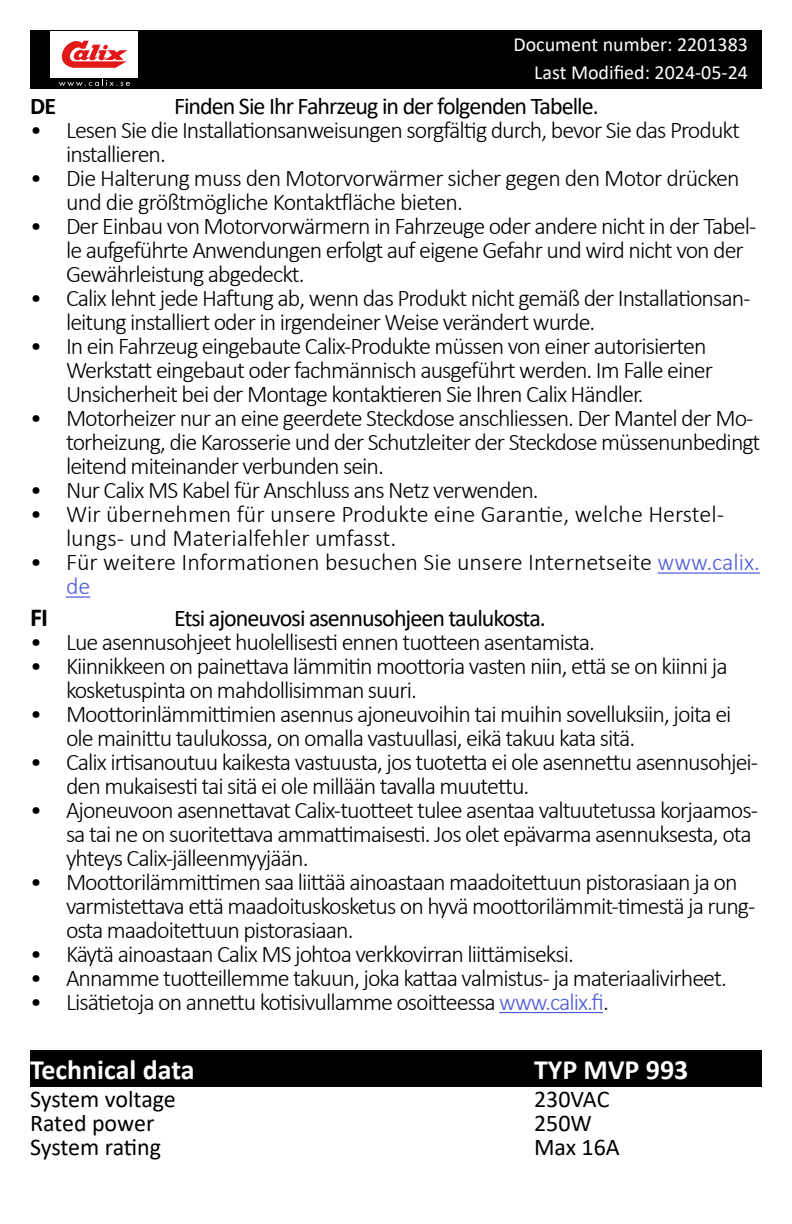
<style>
.page{position:relative;width:792px;height:1224px;background:#fff}
.page>*{position:absolute;margin:0;border:0;box-sizing:border-box;transform-origin:0 0}
.t1{font:700 28px "Calibri";color:#fff}
.t2{font:700 26px "Calibri";color:#000}
.t3{font:300 24px/24px "Calibri";letter-spacing:-.04em;color:#000}
.t4{font:300 24px/24px "Calibri";color:#000}
.t5{font:24px "Calibri";letter-spacing:-.04em;color:#000}
.t6{font:24px "Calibri";letter-spacing:-.01em;color:#000}
.t7{font:24px "Calibri";color:#000}
.t8{font:700 24px "Calibri";color:#000}
.t9{font:20px/28px "Calibri";color:#fff;text-align:right}
.s1{color:#4f5cd6}
</style>
<div class="page">
<div style="left:30px;top:30px;width:732px;height:58px;background:#000"></div>
<div style="left:51px;top:31px;width:87px;height:47px;background:#fff"></div>
<svg style="left:59px;top:79px;width:71px;height:7px"></svg>
<svg style="left:61px;top:41px;width:67px;height:27px"></svg>
<hr style="left:499px;top:1012px;width:104px;height:1px;background:#4f5cd6">
<div style="left:30px;top:1050px;width:732px;height:36px;background:#000"></div>
<hr style="left:658px;top:572px;width:102px;height:2px;background:#4f5cd6">
<hr style="left:66px;top:596px;width:24px;height:2px;background:#4f5cd6">
<p class="t9" style="left:513px;top:30px;width:236px">Document number: 2201383<br>Last Modified: 2024-05-24</p>
<p class="t8" style="left:30px;top:89px;width:28px">DE</p>
<p class="t5" style="left:174px;top:89px;width:426px">Finden Sie Ihr Fahrzeug in der folgenden Tabelle.</p>
<p class="t3" style="left:66px;top:118px;width:675px;text-indent:-36px">• Lesen Sie die Installationsanweisungen sorgfältig durch, bevor Sie das Produkt installieren.</p>
<p class="t3" style="left:66px;top:166px;width:675px;text-indent:-36px">• Die Halterung muss den Motorvorwärmer sicher gegen den Motor drücken und die größtmögliche Kontaktfläche bieten.</p>
<p class="t3" style="left:66px;top:214px;width:692px;text-indent:-36px">• Der Einbau von Motorvorwärmern in Fahrzeuge oder andere nicht in der Tabel&shy;le aufgeführte Anwendungen erfolgt auf eigene Gefahr und wird nicht von der<br>Gewährleistung abgedeckt.</p>
<p class="t3" style="left:66px;top:286px;width:686px;text-indent:-36px">• Calix lehnt jede Haftung ab, wenn das Produkt nicht gemäß der Installationsan&shy;leitung installiert oder in irgendeiner Weise verändert wurde.</p>
<p class="t3" style="left:66px;top:334px;width:649px;text-indent:-36px">• In ein Fahrzeug eingebaute Calix-Produkte müssen von einer autorisierten<br>Werkstatt eingebaut oder fachmännisch ausgeführt werden. Im Falle einer<br>Unsicherheit bei der Montage kontaktieren Sie Ihren Calix Händler.</p>
<p class="t3" style="left:66px;top:406px;width:696px;text-indent:-36px">• Motorheizer nur an eine geerdete Steckdose anschliessen. Der Mantel der Mo&shy;torheizung, die Karosserie und der Schutzleiter der Steckdose müssenunbedingt leitend miteinander verbunden sein.</p>
<p class="t3" style="left:30px;top:478px;width:510px">• Nur Calix MS Kabel für Anschluss ans Netz verwenden.</p>
<p class="t4" style="left:66px;top:502px;width:660px;text-indent:-36px">• Wir übernehmen für unsere Produkte eine Garantie, welche Herstel&shy;lungs- und Materialfehler umfasst.</p>
<p class="t4" style="left:66px;top:550px;width:696px;text-indent:-36px">• Für weitere Informationen besuchen Sie unsere Internetseite <span class="s1">www.calix. de</span></p>
<p class="t2" style="left:30px;top:598px;width:20px">FI</p>
<p class="t5" style="left:174px;top:601px;width:373px">Etsi ajoneuvosi asennusohjeen taulukosta.</p>
<p class="t3" style="left:30px;top:629px;width:566px">• Lue asennusohjeet huolellisesti ennen tuotteen asentamista.</p>
<p class="t3" style="left:66px;top:653px;width:663px;text-indent:-36px">• Kiinnikkeen on painettava lämmitin moottoria vasten niin, että se on kiinni ja kosketuspinta on mahdollisimman suuri.</p>
<p class="t3" style="left:66px;top:701px;width:667px;text-indent:-36px">• Moottorinlämmittimien asennus ajoneuvoihin tai muihin sovelluksiin, joita ei ole mainittu taulukossa, on omalla vastuullasi, eikä takuu kata sitä.</p>
<p class="t3" style="left:66px;top:749px;width:694px;text-indent:-36px">• Calix irtisanoutuu kaikesta vastuusta, jos tuotetta ei ole asennettu asennusohjei&shy;den mukaisesti tai sitä ei ole millään tavalla muutettu.</p>
<p class="t3" style="left:66px;top:797px;width:694px;text-indent:-36px">• Ajoneuvoon asennettavat Calix-tuotteet tulee asentaa valtuutetussa korjaamos&shy;sa tai ne on suoritettava ammattimaisesti. Jos olet epävarma asennuksesta, ota yhteys Calix-jälleenmyyjään.</p>
<p class="t3" style="left:66px;top:869px;width:691px;text-indent:-36px">• Moottorilämmittimen saa liittää ainoastaan maadoitettuun pistorasiaan ja on varmistettava että maadoituskosketus on hyvä moottorilämmit-timestä ja rung&shy;osta maadoitettuun pistorasiaan.</p>
<p class="t3" style="left:30px;top:941px;width:545px">• Käytä ainoastaan Calix MS johtoa verkkovirran liittämiseksi.</p>
<p class="t3" style="left:30px;top:965px;width:698px">• Annamme tuotteillemme takuun, joka kattaa valmistus- ja materiaalivirheet.</p>
<p class="t3" style="left:30px;top:989px;width:580px">• Lisätietoja on annettu kotisivullamme osoitteessa <span class="s1">www.calix.fi</span>.</p>
<p class="t1" style="left:30px;top:1050px;width:166px">Technical data</p>
<p class="t1" style="left:534px;top:1050px;width:156px">TYP MVP 993</p>
<p class="t6" style="left:30px;top:1083px;width:147px">System voltage</p>
<p class="t5" style="left:534px;top:1083px;width:77px">230VAC</p>
<p class="t7" style="left:30px;top:1107px;width:126px">Rated power</p>
<p class="t5" style="left:534px;top:1107px;width:59px">250W</p>
<p class="t6" style="left:30px;top:1131px;width:133px">System rating</p>
<p class="t5" style="left:534px;top:1131px;width:87px">Max 16A</p>
</div>
